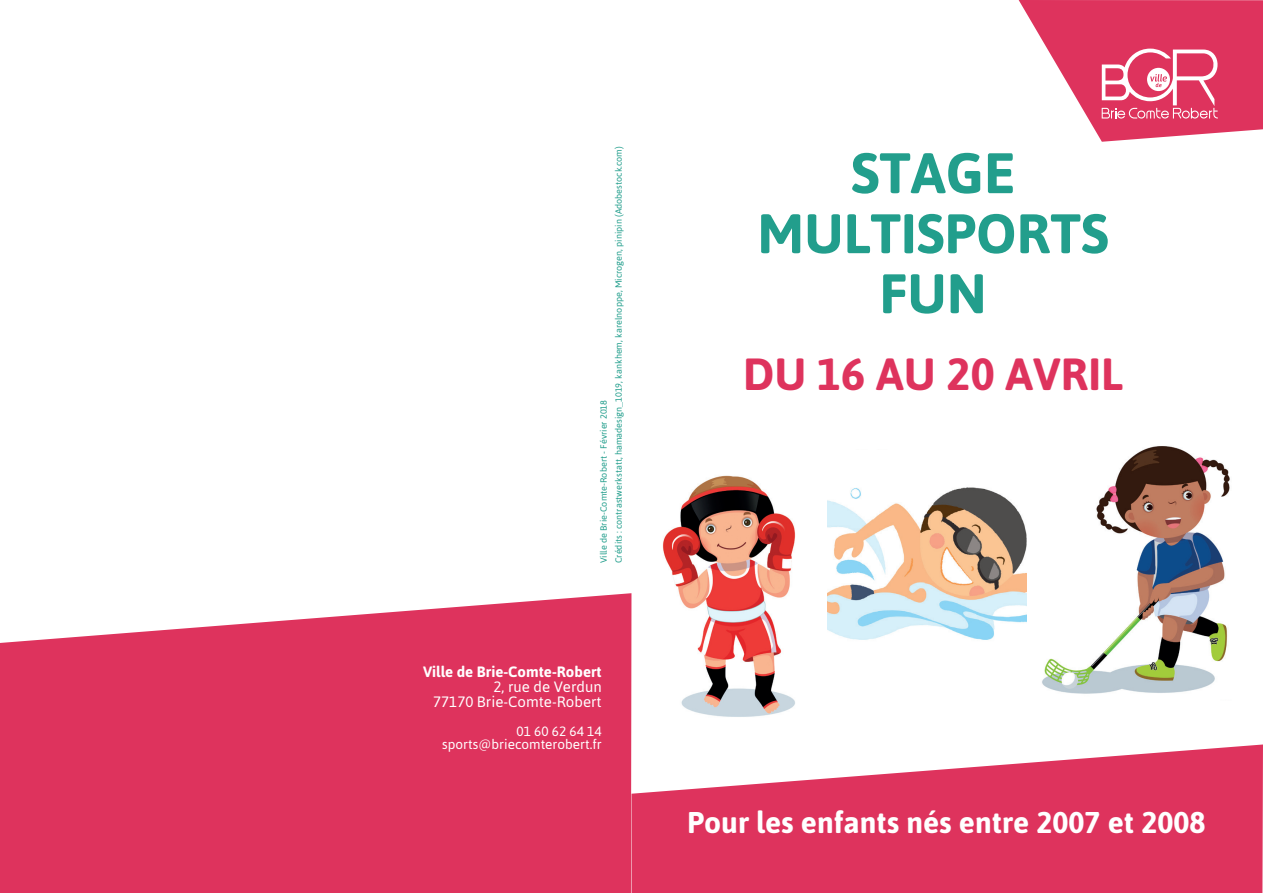
<style>
.page{position:relative;width:1263px;height:893px;background:#fff}
.page>*{position:absolute;margin:0;border:0;box-sizing:border-box;transform-origin:0 0}
.t1{font:700 57px "Asap";color:#229e8c}
.t2{font:700 55.5px/60px "Asap";color:#229e8c;text-align:center}
.t3{font:700 45px "Asap";color:#de335d}
.t4{font:700 30px "Asap";color:#fff}
.t5{font:15px/15px "Asap";color:#fff;text-align:right}
.t6{font:700 15px "Asap";color:#fff}
.t7{font:13.5px/13.5px "Asap";color:#fff;text-align:right}
.t8{font:9px/15px "Asap";color:#229e8c}
</style>
<div class="page">
<svg style="left:631px;top:744px;width:632px;height:149px;fill:#de335d"></svg>
<svg style="left:0;top:593px;width:631px;height:300px;background:#e0446a"></svg>
<svg style="left:1019px;top:0;width:244px;height:142px"></svg>
<img style="left:828px;top:487px;width:199px;height:153px">
<img style="left:662px;top:475px;width:134px;height:242px">
<img style="left:1042px;top:446px;width:188px;height:248px">
<p class="t8" style="left:596px;top:563px;width:419px;rotate:-90deg">Ville de Brie-Comte-Robert - Février 2018<br>Crédits : contrastwerkstatt, hamadesign_1019, kankhem, karelnoppe, Microgen, pinipin (Adobestock.com)</p>
<h3 class="t6" style="left:423px;top:663px;width:180px">Ville de Brie-Comte-Robert</h3>
<h3 class="t5" style="left:433px;top:679px;width:170px">2, rue de Verdun<br>77170 Brie-Comte-Robert</h3>
<h3 class="t7" style="left:442px;top:724px;width:161px">01 60 62 64 14 sports@briecomterobert.fr</h3>
<h1 class="t1" style="left:851px;top:140px;width:166px">STAGE</h1>
<h2 class="t2" style="left:757px;top:203px;width:353px">MULTISPORTS<br>FUN</h2>
<h3 class="t3" style="left:743px;top:348px;width:381px">DU 16 AU 20 AVRIL</h3>
<h3 class="t4" style="left:687px;top:805px;width:520px">Pour les enfants nés entre 2007 et 2008</h3>
</div>
